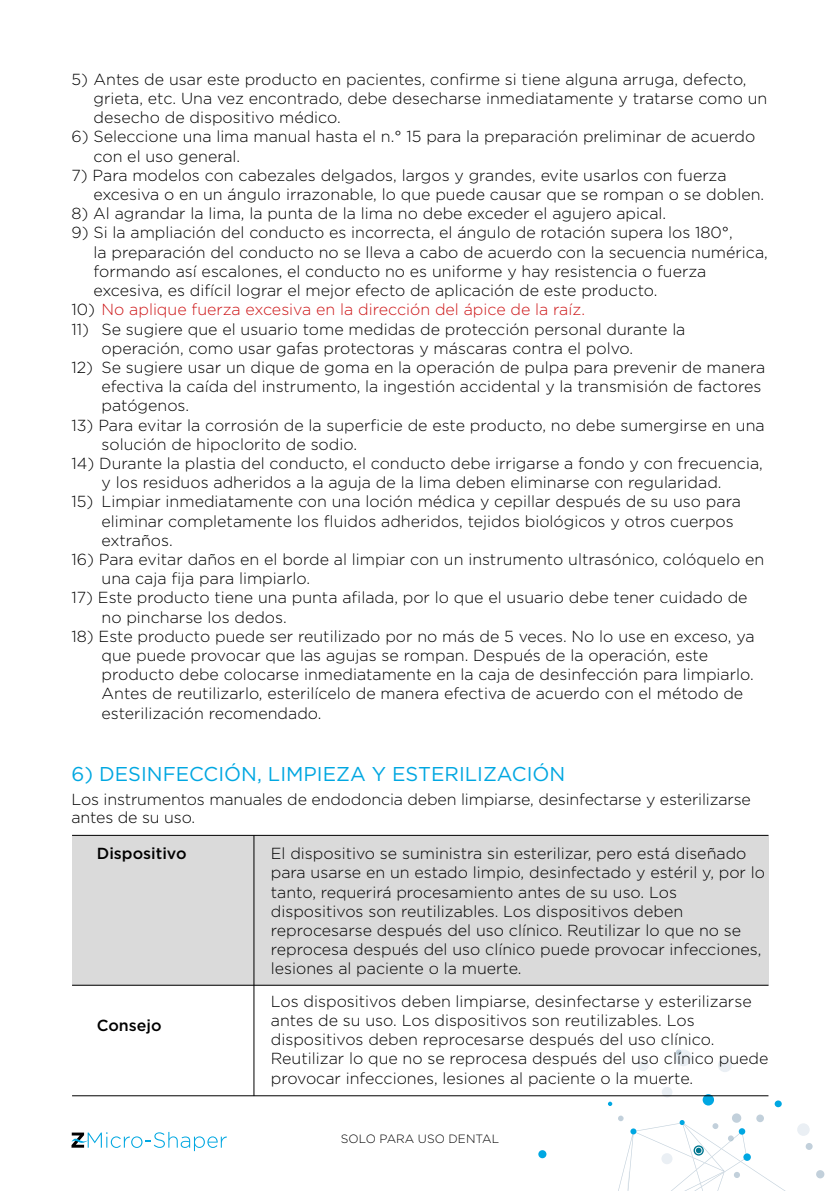
<style>
.page{position:relative;width:840px;height:1191px;background:#fff}
.page>*{position:absolute;margin:0;border:0;box-sizing:border-box;transform-origin:0 0}
.t1{font:20px "Gotham";color:#00a7e1}
.t2{font:300 16px/19.2px "Gotham";color:#000}
.t3{font:300 16px "Gotham";color:#cd1719}
.t4{font:500 16px "Gotham";color:#000}
.t5{font:300 12px "Gotham";color:#000}
.s1{color:#000}
</style>
<div class="page">
<svg style="left:702px;top:1094px;width:11px;height:11px"></svg>
<svg style="left:608px;top:1101px;width:4px;height:5px"></svg>
<div style="left:538px;top:1150px;width:8px;height:8px;background:#00a7e2;border-radius:50%"></div>
<div style="left:774px;top:1100px;width:7px;height:7px;background:#00a7e2;border-radius:50%"></div>
<svg style="left:805px;top:1143px;width:7px;height:7px"></svg>
<svg style="left:816px;top:1170px;width:8px;height:8px"></svg>
<svg style="left:618px;top:1113px;width:167px;height:78px"></svg>
<div style="left:717px;top:1058px;width:14px;height:14px;background:#eaeff4;border-radius:7px"></div>
<div style="left:637px;top:1060px;width:11px;height:11px;background:#eaeff4;border-radius:5px"></div>
<div style="left:661px;top:1086px;width:11px;height:11px;background:#eaeff4;border-radius:5px"></div>
<svg style="left:675px;top:1049px;width:16px;height:17px"></svg>
<div style="left:661px;top:1153px;width:11px;height:11px;background:#eaeff4;border-radius:6px"></div>
<div style="left:796px;top:1123px;width:13px;height:12px;background:#eaeff4;border-radius:6px"></div>
<svg style="left:71px;top:1132px;width:155px;height:19px"></svg>
<div style="left:72px;top:835px;width:696px;height:150px;background:#dadada"></div>
<hr style="left:72px;top:835px;width:696px;height:1px;background:#000">
<hr style="left:72px;top:985px;width:696px;height:1px;background:#000">
<hr style="left:72px;top:1095px;width:696px;height:1px;background:#000">
<hr style="left:253px;top:835px;width:1px;height:261px;background:#000">
<p class="t2" style="left:93px;top:69px;width:675px;text-indent:-22px">5) Antes de usar este producto en pacientes, confirme si tiene alguna arruga, defecto, grieta, etc. Una vez encontrado, debe desecharse inmediatamente y tratarse como un desecho de dispositivo médico.</p>
<p class="t2" style="left:93px;top:127px;width:663px;text-indent:-22px">6) Seleccione una lima manual hasta el n.° 15 para la preparación preliminar de acuerdo con el uso general.</p>
<p class="t2" style="left:93px;top:165px;width:672px;text-indent:-22px">7) Para modelos con cabezales delgados, largos y grandes, evite usarlos con fuerza excesiva o en un ángulo irrazonable, lo que puede causar que se rompan o se doblen.</p>
<p class="t2" style="left:71px;top:204px;width:596px">8) Al agrandar la lima, la punta de la lima no debe exceder el agujero apical.</p>
<p class="t2" style="left:93px;top:223px;width:675px;text-indent:-22px">9) Si la ampliación del conducto es incorrecta, el ángulo de rotación supera los 180°,<br>la preparación del conducto no se lleva a cabo de acuerdo con la secuencia numérica, formando así escalones, el conducto no es uniforme y hay resistencia o fuerza excesiva, es difícil lograr el mejor efecto de aplicación de este producto.</p>
<p class="t3" style="left:71px;top:299px;width:514px"><span class="s1">10)</span> No aplique fuerza excesiva en la dirección del ápice de la raíz.</p>
<p class="t2" style="left:101px;top:319px;width:585px;text-indent:-30px">11) Se sugiere que el usuario tome medidas de protección personal durante la operación, como usar gafas protectoras y máscaras contra el polvo.</p>
<p class="t2" style="left:101px;top:357px;width:665px;text-indent:-30px">12) Se sugiere usar un dique de goma en la operación de pulpa para prevenir de manera efectiva la caída del instrumento, la ingestión accidental y la transmisión de factores patógenos.</p>
<p class="t2" style="left:101px;top:415px;width:664px;text-indent:-30px">13) Para evitar la corrosión de la superficie de este producto, no debe sumergirse en una solución de hipoclorito de sodio.</p>
<p class="t2" style="left:101px;top:453px;width:662px;text-indent:-30px">14) Durante la plastia del conducto, el conducto debe irrigarse a fondo y con frecuencia, y los residuos adheridos a la aguja de la lima deben eliminarse con regularidad.</p>
<p class="t2" style="left:101px;top:492px;width:640px;text-indent:-30px">15) Limpiar inmediatamente con una loción médica y cepillar después de su uso para eliminar completamente los fluidos adheridos, tejidos biológicos y otros cuerpos extraños.</p>
<p class="t2" style="left:101px;top:549px;width:664px;text-indent:-30px">16) Para evitar daños en el borde al limpiar con un instrumento ultrasónico, colóquelo en una caja fija para limpiarlo.</p>
<p class="t2" style="left:101px;top:588px;width:647px;text-indent:-30px">17) Este producto tiene una punta afilada, por lo que el usuario debe tener cuidado de no pincharse los dedos.</p>
<p class="t2" style="left:101px;top:626px;width:654px;text-indent:-30px">18) Este producto puede ser reutilizado por no más de 5 veces. No lo use en exceso, ya que puede provocar que las agujas se rompan. Después de la operación, este producto debe colocarse inmediatamente en la caja de desinfección para limpiarlo.<br>Antes de reutilizarlo, esterilícelo de manera efectiva de acuerdo con el método de esterilización recomendado.</p>
<p class="t1" style="left:71px;top:761px;width:495px">6) DESINFECCIÓN, LIMPIEZA Y ESTERILIZACIÓN</p>
<p class="t2" style="left:71px;top:789px;width:680px;line-height:18px">Los instrumentos manuales de endodoncia deben limpiarse, desinfectarse y esterilizarse antes de su uso.</p>
<p class="t4" style="left:97px;top:843px;width:91px">Dispositivo</p>
<p class="t4" style="left:97px;top:1015px;width:66px">Consejo</p>
<p class="t2" style="left:271px;top:843px;width:495px">El dispositivo se suministra sin esterilizar, pero está diseñado para usarse en un estado limpio, desinfectado y estéril y, por lo tanto, requerirá procesamiento antes de su uso. Los dispositivos son reutilizables. Los dispositivos deben reprocesarse después del uso clínico. Reutilizar lo que no se reprocesa después del uso clínico puede provocar infecciones, lesiones al paciente o la muerte.</p>
<p class="t2" style="left:271px;top:991px;width:499px">Los dispositivos deben limpiarse, desinfectarse y esterilizarse antes de su uso. Los dispositivos son reutilizables. Los dispositivos deben reprocesarse después del uso clínico.<br>Reutilizar lo que no se reprocesa después del uso clínico puede provocar infecciones, lesiones al paciente o la muerte.</p>
<p class="t5" style="left:340px;top:1130px;width:160px">SOLO PARA USO DENTAL</p>
</div>
